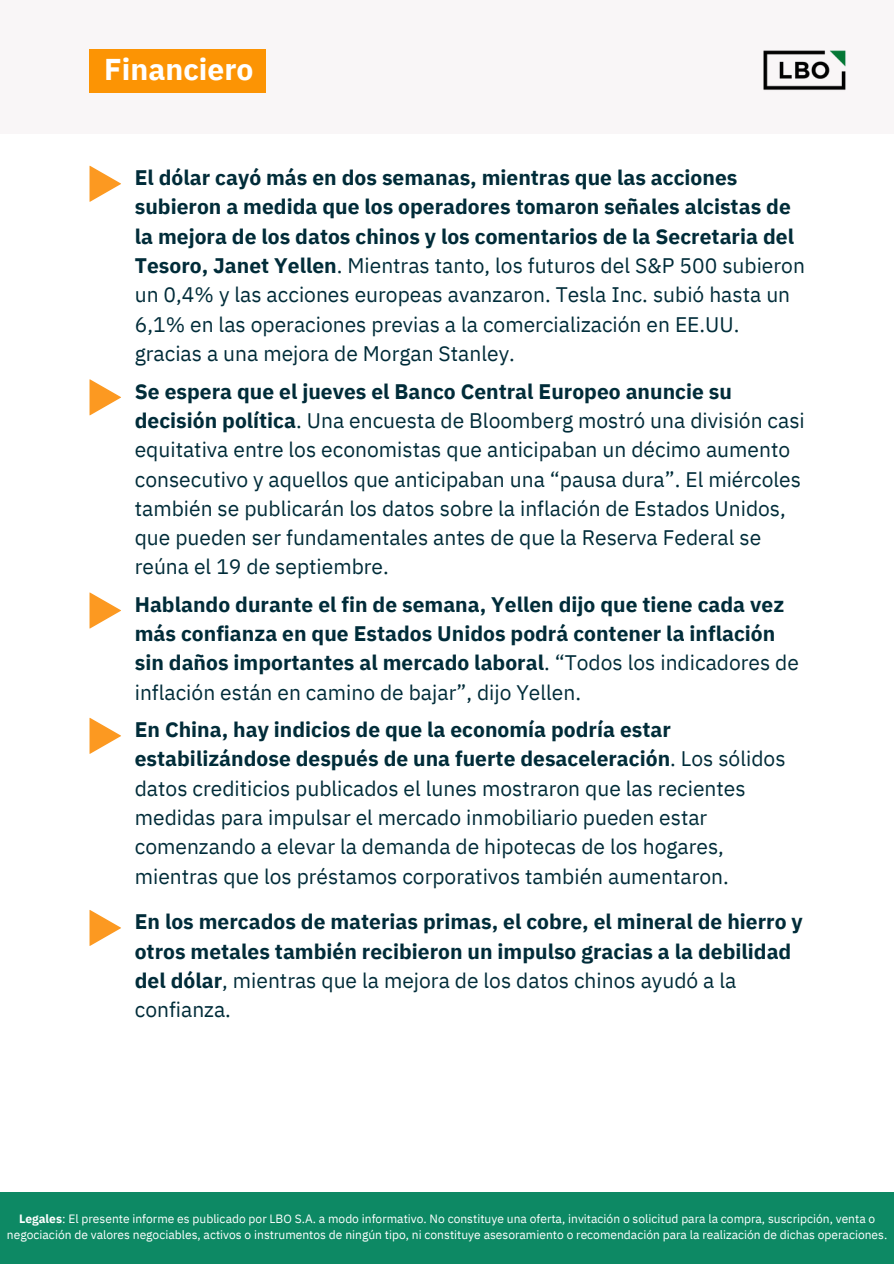
<style>
.page{position:relative;width:894px;height:1264px;background:#fff}
.page>*{position:absolute;margin:0;border:0;box-sizing:border-box;transform-origin:0 0}
.t1{font:700 30px "IBM Plex Sans";color:#fff}
.t2{font:21px/29.2px "IBM Plex Sans";color:#002c39}
.t3{font:700 21px/29.2px "IBM Plex Sans";color:#002c39}
.t4{font:12px/16px "IBM Plex Sans";color:#fff;text-align:center}
.s1{font-weight:700}
.s2{font-weight:400}
</style>
<div class="page">
<div style="left:0;top:0;width:893px;height:133px;background:#f9f6f7"></div>
<div style="left:89px;top:49px;width:177px;height:44px;background:#fc9404"></div>
<svg style="left:89px;top:166px;width:32px;height:36px"></svg>
<div style="left:0;top:1192px;width:893px;height:71px;background:#0d8964"></div>
<img style="left:763px;top:50px;width:83px;height:40px">
<svg style="left:89px;top:379px;width:32px;height:36px"></svg>
<svg style="left:89px;top:592px;width:32px;height:36px"></svg>
<svg style="left:89px;top:717px;width:32px;height:37px"></svg>
<svg style="left:89px;top:910px;width:32px;height:35px"></svg>
<p class="t1" style="left:104px;top:49px;width:151px">Financiero</p>
<p class="t2" style="left:135px;top:162px;width:671px"><span class="s1">El dólar cayó más en dos semanas, mientras que las acciones subieron a medida que los operadores tomaron señales alcistas de la mejora de los datos chinos y los comentarios de la Secretaria del Tesoro, Janet Yellen</span>. Mientras tanto, los futuros del S&amp;P 500 subieron un 0,4% y las acciones europeas avanzaron. Tesla Inc. subió hasta un 6,1% en las operaciones previas a la comercialización en EE.UU. gracias a una mejora de Morgan Stanley.</p>
<p class="t2" style="left:135px;top:376px;width:671px"><span class="s1">Se espera que el jueves el Banco Central Europeo anuncie su decisión política</span>. Una encuesta de Bloomberg mostró una división casi equitativa entre los economistas que anticipaban un décimo aumento consecutivo y aquellos que anticipaban una “pausa dura”. El miércoles también se publicarán los datos sobre la inflación de Estados Unidos, que pueden ser fundamentales antes de que la Reserva Federal se reúna el 19 de septiembre.</p>
<p class="t3" style="left:135px;top:589px;width:665px">Hablando durante el fin de semana, Yellen dijo que tiene cada vez más confianza en que Estados Unidos podrá contener la inflación sin daños importantes al mercado laboral<span class="s2">. “Todos los indicadores de inflación están en camino de bajar”, dijo Yellen.</span></p>
<p class="t2" style="left:135px;top:714px;width:652px"><span class="s1">En China, hay indicios de que la economía podría estar estabilizándose después de una fuerte desaceleración</span>. Los sólidos datos crediticios publicados el lunes mostraron que las recientes medidas para impulsar el mercado inmobiliario pueden estar comenzando a elevar la demanda de hipotecas de los hogares, mientras que los préstamos corporativos también aumentaron.</p>
<p class="t3" style="left:135px;top:906px;width:669px">En los mercados de materias primas, el cobre, el mineral de hierro y otros metales también recibieron un impulso gracias a la debilidad del dólar<span class="s2">, mientras que la mejora de los datos chinos ayudó a la confianza.</span></p>
<p class="t4" style="left:7px;top:1210px;width:881px"><span class="s1">Legales</span>: El presente informe es publicado por LBO S.A. a modo informativo. No constituye una oferta, invitación o solicitud para la compra, suscripción, venta o negociación de valores negociables, activos o instrumentos de ningún tipo, ni constituye asesoramiento o recomendación para la realización de dichas operaciones.</p>
</div>
